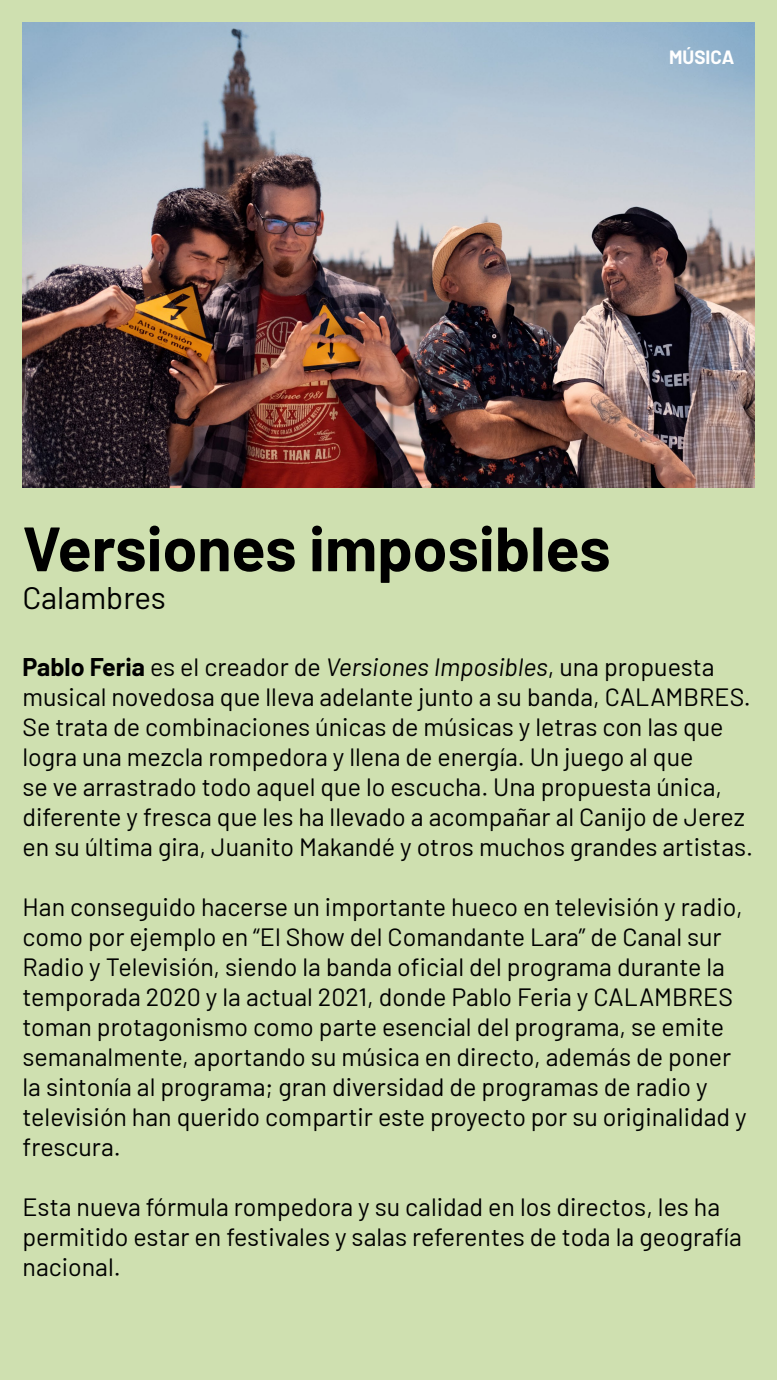
<style>
.page{position:relative;width:777px;height:1380px;background:#fff}
.page>*{position:absolute;margin:0;border:0;box-sizing:border-box;transform-origin:0 0}
.t1{font:700 62.5px "Barlow";color:#000}
.t2{font:31.25px "Barlow";color:#000}
.t3{font:25px/30px "Barlow";color:#000}
.t4{font:700 18.75px "Barlow";color:#fff}
.s1{font-weight:700}
.s2{font-style:italic}
</style>
<div class="page">
<div style="left:0;top:0;width:776px;height:1380px;background:#cfe0b0"></div>
<img style="left:22px;top:23px;width:732px;height:464px">
<p class="t4" style="left:669px;top:43px;width:66px">MÚSICA</p>
<h1 class="t1" style="left:22px;top:502px;width:589px">Versiones imposibles</h1>
<p class="t2" style="left:22px;top:575px;width:145px">Calambres</p>
<p class="t3" style="left:22px;top:650px;width:731px"><span class="s1">Pablo Feria</span> es el creador de <span class="s2">Versiones Imposibles</span>, una propuesta musical novedosa que lleva adelante junto a su banda, CALAMBRES.<br>Se trata de combinaciones únicas de músicas y letras con las que logra una mezcla rompedora y llena de energía. Un juego al que<br>se ve arrastrado todo aquel que lo escucha. Una propuesta única, diferente y fresca que les ha llevado a acompañar al Canijo de Jerez en su última gira, Juanito Makandé y otros muchos grandes artistas.</p>
<p class="t3" style="left:22px;top:890px;width:725px">Han conseguido hacerse un importante hueco en televisión y radio, como por ejemplo en “El Show del Comandante Lara” de Canal sur Radio y Televisión, siendo la banda oficial del programa durante la temporada 2020 y la actual 2021, donde Pablo Feria y CALAMBRES toman protagonismo como parte esencial del programa, se emite semanalmente, aportando su música en directo, además de poner la sintonía al programa; gran diversidad de programas de radio y televisión han querido compartir este proyecto por su originalidad y frescura.</p>
<p class="t3" style="left:22px;top:1190px;width:720px">Esta nueva fórmula rompedora y su calidad en los directos, les ha permitido estar en festivales y salas referentes de toda la geografía nacional.</p>
</div>
